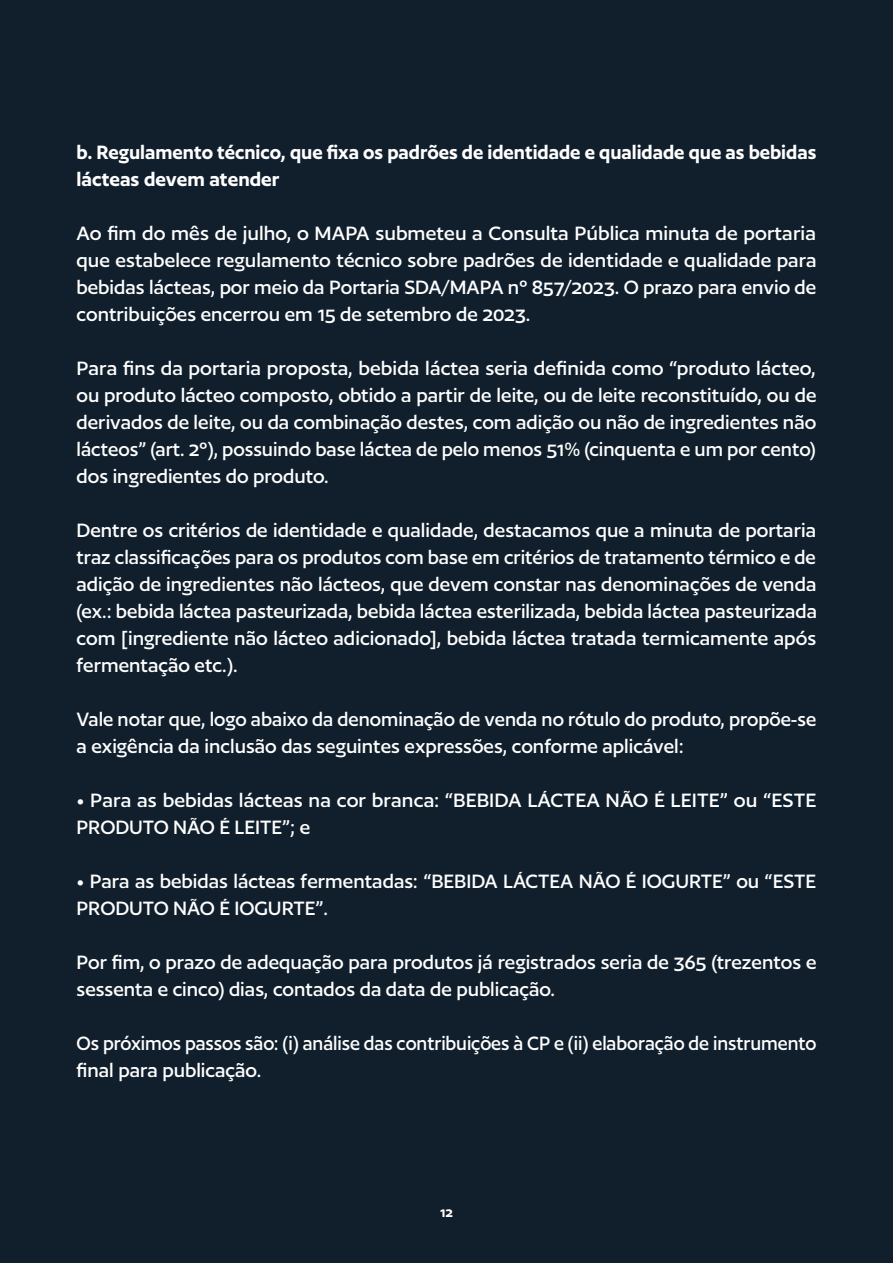
<style>
.page{position:relative;width:893px;height:1263px;background:#fff}
.page>*{position:absolute;margin:0;border:0;box-sizing:border-box;transform-origin:0 0}
.t1{font:500 22.5px/27px "Author";color:#fff}
.t2{font:500 22.5px/27px "Author";color:#fff;scale:.95 1}
.t3{font:600 22.5px/27px "Author";color:#fff}
.t4{font:600 15px "Author";color:#fff}
</style>
<div class="page">
<div style="left:1px;top:0;width:892px;height:1263px;background:#111f2d"></div>
<p class="t3" style="left:77px;top:138px;width:741px">b. Regulamento técnico, que fixa os padrões de identidade e qualidade que as bebidas lácteas devem atender</p>
<p class="t1" style="left:77px;top:220px;width:742px;text-align:justify">Ao fim do mês de julho, o MAPA submeteu a Consulta Pública minuta de portaria que estabelece regulamento técnico sobre padrões de identidade e qualidade para bebidas lácteas, por meio da Portaria SDA/MAPA nº 857/2023. O prazo para envio de contribuições encerrou em 15 de setembro de 2023.</p>
<p class="t1" style="left:77px;top:355px;width:741px;text-align:justify">Para fins da portaria proposta, bebida láctea seria definida como “produto lácteo, ou produto lácteo composto, obtido a partir de leite, ou de leite reconstituído, ou de derivados de leite, ou da combinação destes, com adição ou não de ingredientes não lácteos” (art. 2º), possuindo base láctea de pelo menos 51% (cinquenta e um por cento) dos ingredientes do produto.</p>
<p class="t1" style="left:77px;top:517px;width:742px;text-align:justify">Dentre os critérios de identidade e qualidade, destacamos que a minuta de portaria traz classificações para os produtos com base em critérios de tratamento térmico e de adição de ingredientes não lácteos, que devem constar nas denominações de venda (ex.: bebida láctea pasteurizada, bebida láctea esterilizada, bebida láctea pasteurizada com [ingrediente não lácteo adicionado], bebida láctea tratada termicamente após fermentação etc.).</p>
<p class="t1" style="left:77px;top:706px;width:741px">Vale notar que, logo abaixo da denominação de venda no rótulo do produto, propõe-se a exigência da inclusão das seguintes expressões, conforme aplicável:</p>
<p class="t1" style="left:77px;top:787px;width:741px">• Para as bebidas lácteas na cor branca: “BEBIDA LÁCTEA NÃO É LEITE” ou “ESTE<br>PRODUTO NÃO É LEITE”; e</p>
<p class="t1" style="left:77px;top:868px;width:741px">• Para as bebidas lácteas fermentadas: “BEBIDA LÁCTEA NÃO É IOGURTE” ou “ESTE<br>PRODUTO NÃO É IOGURTE”.</p>
<p class="t1" style="left:77px;top:949px;width:741px">Por fim, o prazo de adequação para produtos já registrados seria de 365 (trezentos e sessenta e cinco) dias, contados da data de publicação.</p>
<p class="t2" style="left:77px;top:1030px;width:780px">Os próximos passos são: (i) análise das contribuições à CP e (ii) elaboração de instrumento final para publicação.</p>
<p class="t4" style="left:440px;top:1205px;width:14px">12</p>
</div>
